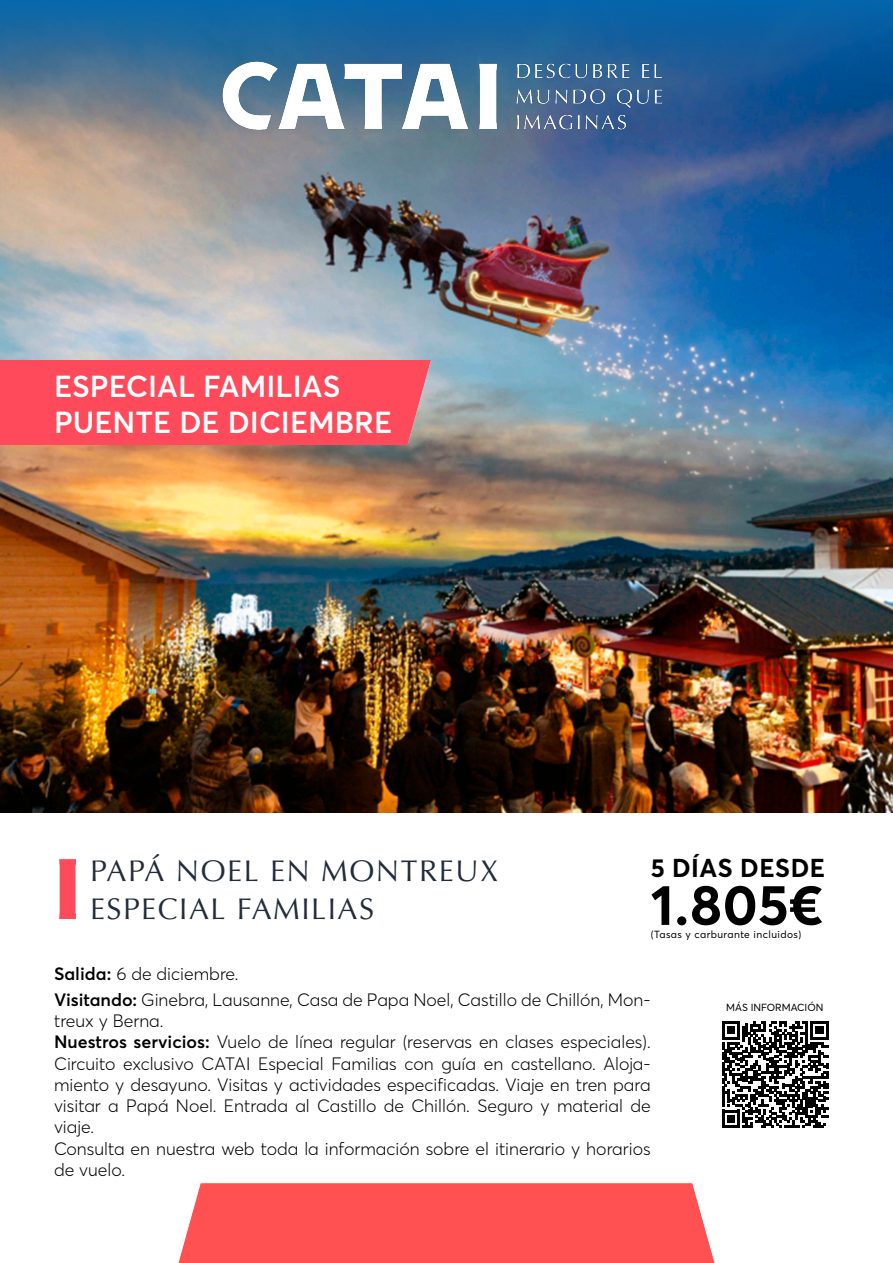
<style>
.page{position:relative;width:893px;height:1263px;background:#fff}
.page>*{position:absolute;margin:0;border:0;box-sizing:border-box;transform-origin:0 0}
.t1{font:700 56.25px "Averta";color:#000}
.t2{font:30px/37.8px "Optima LT Pro";letter-spacing:.05em;color:#222c3a}
.t3{font:600 30px "Averta";color:#fff}
.t4{font:700 25.5px "Averta";letter-spacing:.02em;color:#000}
.t5{font:300 17.7px/21.3px "Averta";color:#000}
.t6{font:10.2px "Averta";letter-spacing:.04em;color:#000}
.t7{font:10.2px "Averta";color:#000}
.s1{font-weight:600}
</style>
<div class="page">
<img style="left:0;top:134px;width:893px;height:678px">
<svg style="left:0;top:0;width:893px;height:134px;background:#256599"></svg>
<div style="left:178px;top:1183px;width:537px;height:80px;background:#ff5052"></div>
<svg style="left:722px;top:1021px;width:107px;height:107px"></svg>
<img style="left:59px;top:859px;width:17px;height:59px">
<img style="left:214px;top:49px;width:465px;height:92px">
<div style="left:0;top:360px;width:431px;height:84px;background:#ff4a5b"></div>
<p class="t3" style="left:54px;top:365px;width:288px">ESPECIAL FAMILIAS</p>
<p class="t3" style="left:54px;top:401px;width:340px">PUENTE DE DICIEMBRE</p>
<p class="t2" style="left:90px;top:852px;width:410px">PAPÁ NOEL EN MONTREUX<br>ESPECIAL FAMILIAS</p>
<p class="t4" style="left:651px;top:849px;width:176px">5 DÍAS DESDE</p>
<p class="t1" style="left:651px;top:865px;width:174px">1.805€</p>
<p class="t6" style="left:651px;top:928px;width:152px">(Tasas y carburante incluidos)</p>
<p class="t5" style="left:54px;top:963px;width:186px"><span class="s1">Salida:</span> 6 de diciembre.</p>
<p class="t5" style="left:54px;top:988px;width:598px"><span class="s1">Visitando:</span> Ginebra, Lausanne, Casa de Papa Noel, Castillo de Chillón, Mon&shy;treux y Berna.</p>
<p class="t5" style="left:54px;top:1031px;width:598px;text-align:justify"><span class="s1">Nuestros servicios:</span> Vuelo de línea regular (reservas en clases especiales).<br>Circuito exclusivo CATAI Especial Familias con guía en castellano. Aloja&shy;miento y desayuno. Visitas y actividades especificadas. Viaje en tren para visitar a Papá Noel. Entrada al Castillo de Chillón. Seguro y material de viaje.</p>
<p class="t5" style="left:54px;top:1137px;width:598px">Consulta en nuestra web toda la información sobre el itinerario y horarios de vuelo.</p>
<p class="t7" style="left:726px;top:1000px;width:99px">MÁS INFORMACIÓN</p>
</div>
